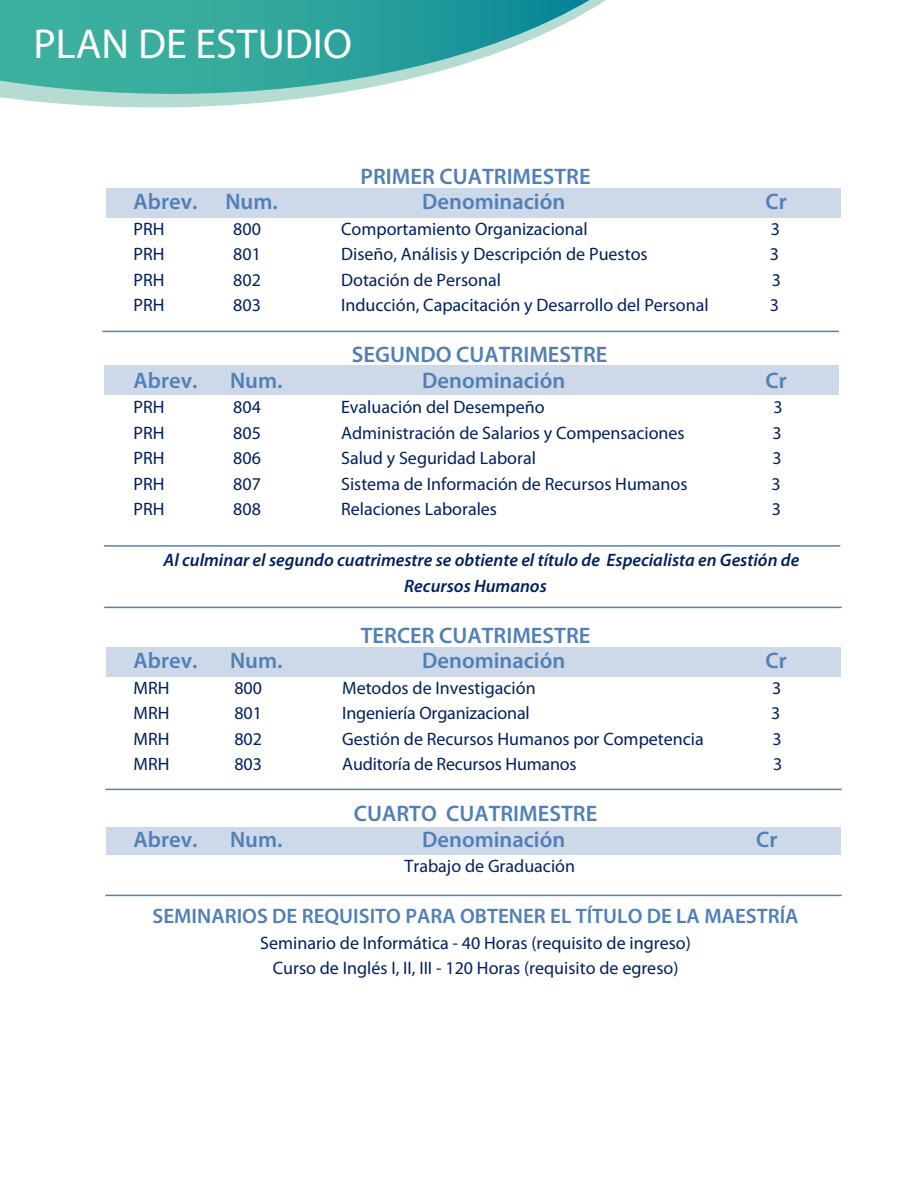
<style>
.page{position:relative;width:918px;height:1188px;background:#fff}
.page>*{position:absolute;margin:0;border:0;box-sizing:border-box;transform-origin:0 0}
.t1{font:42px "Myriad Pro";color:#fff}
.t2{font:600 22.5px "Myriad Pro";color:#5080b7}
.t3{font:600 21px "Myriad Pro";color:#5080b7}
.t4{font:18px/25.5px "Myriad Pro";color:#002061;text-align:center}
.t5{font:italic 600 18px/25.5px "Myriad Pro";color:#002061}
</style>
<div class="page">
<svg style="left:0;top:0;width:606px;height:108px"></svg>
<svg style="left:0;top:0;width:589px;height:94px"></svg>
<div style="left:106px;top:827px;width:735px;height:27px;background:#cdd9e8"></div>
<div style="left:106px;top:647px;width:735px;height:30px;background:#cdd9e8"></div>
<div style="left:104px;top:365px;width:735px;height:30px;background:#cdd9e8"></div>
<div style="left:106px;top:188px;width:735px;height:30px;background:#cdd9e8"></div>
<hr style="left:104px;top:545px;width:736px;height:2px;background:#5080b7">
<hr style="left:104px;top:607px;width:738px;height:1px;background:#5080b7">
<hr style="left:105px;top:895px;width:737px;height:1px;background:#5080b7">
<hr style="left:102px;top:331px;width:737px;height:1px;background:#5080b7">
<hr style="left:105px;top:789px;width:737px;height:1px;background:#5080b7">
<h1 class="t1" style="left:34px;top:18px;width:320px">PLAN DE ESTUDIO</h1>
<p class="t2" style="left:361px;top:162px;width:232px">PRIMER CUATRIMESTRE</p>
<p class="t2" style="left:134px;top:187px;width:146px">Abrev. Num.</p>
<p class="t2" style="left:422px;top:187px;width:145px">Denominación</p>
<p class="t2" style="left:766px;top:187px;width:23px">Cr</p>
<p class="t4" style="left:134px;top:216px;width:32px">PRH</p>
<p class="t4" style="left:233px;top:216px;width:29px">800</p>
<p class="t4" style="left:341px;top:216px;width:248px">Comportamiento Organizacional</p>
<p class="t4" style="left:771px;top:216px;width:11px">3</p>
<p class="t4" style="left:134px;top:241px;width:32px">PRH</p>
<p class="t4" style="left:233px;top:241px;width:29px">801</p>
<p class="t4" style="left:341px;top:241px;width:308px">Diseño, Análisis y Descripción de Puestos</p>
<p class="t4" style="left:770px;top:241px;width:11px">3</p>
<p class="t4" style="left:134px;top:267px;width:32px">PRH</p>
<p class="t4" style="left:233px;top:267px;width:29px">802</p>
<p class="t4" style="left:341px;top:267px;width:161px">Dotación de Personal</p>
<p class="t4" style="left:772px;top:267px;width:11px">3</p>
<p class="t4" style="left:134px;top:292px;width:32px">PRH</p>
<p class="t4" style="left:233px;top:292px;width:29px">803</p>
<p class="t4" style="left:341px;top:292px;width:369px">Inducción, Capacitación y Desarrollo del Personal</p>
<p class="t4" style="left:770px;top:292px;width:11px">3</p>
<p class="t2" style="left:352px;top:340px;width:257px">SEGUNDO CUATRIMESTRE</p>
<p class="t2" style="left:134px;top:366px;width:65px">Abrev.</p>
<p class="t2" style="left:230px;top:366px;width:54px">Num.</p>
<p class="t2" style="left:422px;top:366px;width:145px">Denominación</p>
<p class="t2" style="left:766px;top:366px;width:23px">Cr</p>
<p class="t4" style="left:134px;top:394px;width:32px">PRH</p>
<p class="t4" style="left:233px;top:394px;width:29px">804</p>
<p class="t4" style="left:341px;top:394px;width:205px">Evaluación del Desempeño</p>
<p class="t4" style="left:774px;top:394px;width:11px">3</p>
<p class="t4" style="left:134px;top:420px;width:32px">PRH</p>
<p class="t4" style="left:233px;top:420px;width:29px">805</p>
<p class="t4" style="left:341px;top:420px;width:345px">Administración de Salarios y Compensaciones</p>
<p class="t4" style="left:772px;top:420px;width:11px">3</p>
<p class="t4" style="left:134px;top:445px;width:32px">PRH</p>
<p class="t4" style="left:233px;top:445px;width:29px">806</p>
<p class="t4" style="left:341px;top:445px;width:196px">Salud y Seguridad Laboral</p>
<p class="t4" style="left:773px;top:445px;width:11px">3</p>
<p class="t4" style="left:134px;top:471px;width:32px">PRH</p>
<p class="t4" style="left:233px;top:471px;width:29px">807</p>
<p class="t4" style="left:341px;top:471px;width:348px">Sistema de Información de Recursos Humanos</p>
<p class="t4" style="left:772px;top:471px;width:11px">3</p>
<p class="t4" style="left:134px;top:496px;width:32px">PRH</p>
<p class="t4" style="left:233px;top:496px;width:29px">808</p>
<p class="t4" style="left:341px;top:496px;width:157px">Relaciones Laborales</p>
<p class="t4" style="left:772px;top:496px;width:11px">3</p>
<p class="t5" style="left:404px;top:547px;width:397px;text-indent:-241px">Al culminar el segundo cuatrimestre se obtiente el título de Especialista en Gestión de<br>Recursos Humanos</p>
<p class="t2" style="left:361px;top:621px;width:231px">TERCER CUATRIMESTRE</p>
<p class="t2" style="left:134px;top:646px;width:65px">Abrev.</p>
<p class="t2" style="left:230px;top:646px;width:54px">Num.</p>
<p class="t2" style="left:422px;top:646px;width:145px">Denominación</p>
<p class="t2" style="left:766px;top:646px;width:23px">Cr</p>
<p class="t4" style="left:134px;top:675px;width:37px">MRH</p>
<p class="t4" style="left:234px;top:675px;width:29px">800</p>
<p class="t4" style="left:342px;top:675px;width:195px">Metodos de Investigación</p>
<p class="t4" style="left:772px;top:675px;width:11px">3</p>
<p class="t4" style="left:134px;top:700px;width:37px">MRH</p>
<p class="t4" style="left:234px;top:700px;width:29px">801</p>
<p class="t4" style="left:342px;top:700px;width:189px">Ingeniería Organizacional</p>
<p class="t4" style="left:771px;top:700px;width:11px">3</p>
<p class="t4" style="left:134px;top:726px;width:37px">MRH</p>
<p class="t4" style="left:234px;top:726px;width:29px">802</p>
<p class="t4" style="left:342px;top:726px;width:363px">Gestión de Recursos Humanos por Competencia</p>
<p class="t4" style="left:773px;top:726px;width:11px">3</p>
<p class="t4" style="left:134px;top:751px;width:37px">MRH</p>
<p class="t4" style="left:234px;top:751px;width:29px">803</p>
<p class="t4" style="left:342px;top:751px;width:236px">Auditoría de Recursos Humanos</p>
<p class="t4" style="left:773px;top:751px;width:11px">3</p>
<p class="t2" style="left:354px;top:799px;width:245px">CUARTO CUATRIMESTRE</p>
<p class="t2" style="left:134px;top:825px;width:65px">Abrev.</p>
<p class="t2" style="left:230px;top:825px;width:54px">Num.</p>
<p class="t2" style="left:422px;top:825px;width:145px">Denominación</p>
<p class="t2" style="left:756px;top:825px;width:23px">Cr</p>
<p class="t4" style="left:405px;top:853px;width:172px">Trabajo de Graduación</p>
<p class="t3" style="left:153px;top:903px;width:648px">SEMINARIOS DE REQUISITO PARA OBTENER EL TÍTULO DE LA MAESTRÍA</p>
<p class="t4" style="left:260px;top:930px;width:432px">Seminario de Informática - 40 Horas (requisito de ingreso)<br>Curso de Inglés I, II, III - 120 Horas (requisito de egreso)</p>
</div>
